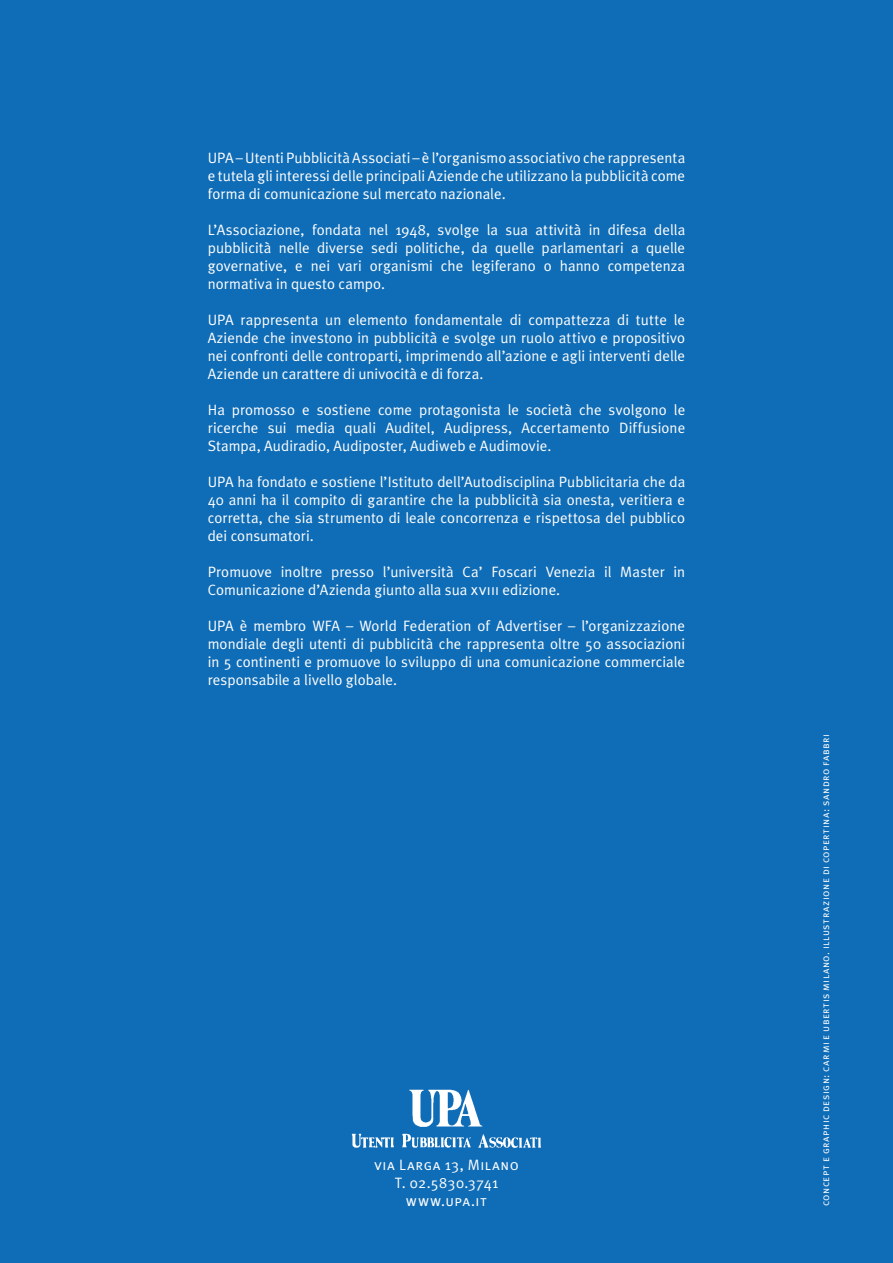
<style>
.page{position:relative;width:893px;height:1263px;background:#0f6cb6}
.page>*{position:absolute;margin:0;border:0;box-sizing:border-box;transform-origin:0 0}
.t1{font:15px/18px "Meta Plus Normal";letter-spacing:.005em;color:#fff;text-align:justify}
.t2{font:15px "Meta Plus Normal Caps";letter-spacing:.04em;color:#fff}
.t3{font:10.5px "Meta Plus Normal Caps";letter-spacing:.05em;color:#fff}
.s1{font-family:"Meta Plus Normal Caps"}
.s2{font-family:"Meta Plus Normal"}
</style>
<div class="page">
<img style="left:352px;top:1090px;width:189px;height:58px">
<p class="t1" style="left:208px;top:148px;width:479px">UPA – Utenti Pubblicità Associati – è l’organismo associativo che rappresenta e tutela gli interessi delle principali Aziende che utilizzano la pubblicità come forma di comunicazione sul mercato nazionale.</p>
<p class="t1" style="left:208px;top:220px;width:479px">L’Associazione, fondata nel 1948, svolge la sua attività in difesa della pubblicità nelle diverse sedi politiche, da quelle parlamentari a quelle governative, e nei vari organismi che legiferano o hanno competenza normativa in questo campo.</p>
<p class="t1" style="left:208px;top:310px;width:479px">UPA rappresenta un elemento fondamentale di compattezza di tutte le Aziende che investono in pubblicità e svolge un ruolo attivo e propositivo nei confronti delle controparti, imprimendo all’azione e agli interventi delle Aziende un carattere di univocità e di forza.</p>
<p class="t1" style="left:208px;top:400px;width:479px">Ha promosso e sostiene come protagonista le società che svolgono le ricerche sui media quali Auditel, Audipress, Accertamento Diffusione Stampa, Audiradio, Audiposter, Audiweb e Audimovie.</p>
<p class="t1" style="left:208px;top:472px;width:479px">UPA ha fondato e sostiene l’Istituto dell’Autodisciplina Pubblicitaria che da 40 anni ha il compito di garantire che la pubblicità sia onesta, veritiera e corretta, che sia strumento di leale concorrenza e rispettosa del pubblico dei consumatori.</p>
<p class="t1" style="left:208px;top:562px;width:479px">Promuove inoltre presso l’università Ca’ Foscari Venezia il Master in<br>Comunicazione d’Azienda giunto alla sua <span class="s1">xviii</span> edizione.</p>
<p class="t1" style="left:208px;top:616px;width:479px">UPA è membro WFA – World Federation of Advertiser – l’organizzazione mondiale degli utenti di pubblicità che rappresenta oltre 50 associazioni in 5 continenti e promuove lo sviluppo di una comunicazione commerciale responsabile a livello globale.</p>
<p class="t2" style="left:374px;top:1156px;width:146px">via Larga <span class="s2">13</span>, Milano</p>
<p class="t1" style="left:395px;top:1174px;width:105px"><span class="s1">T.</span> 02.5830.3741</p>
<p class="t2" style="left:406px;top:1192px;width:83px">www.upa.it</p>
<p class="t3" style="left:819px;top:1206px;width:474px;rotate:-90deg">concept e graphic design: carmi e ubertis milano. illustrazione di copertina: sandro fabbri</p>
</div>
